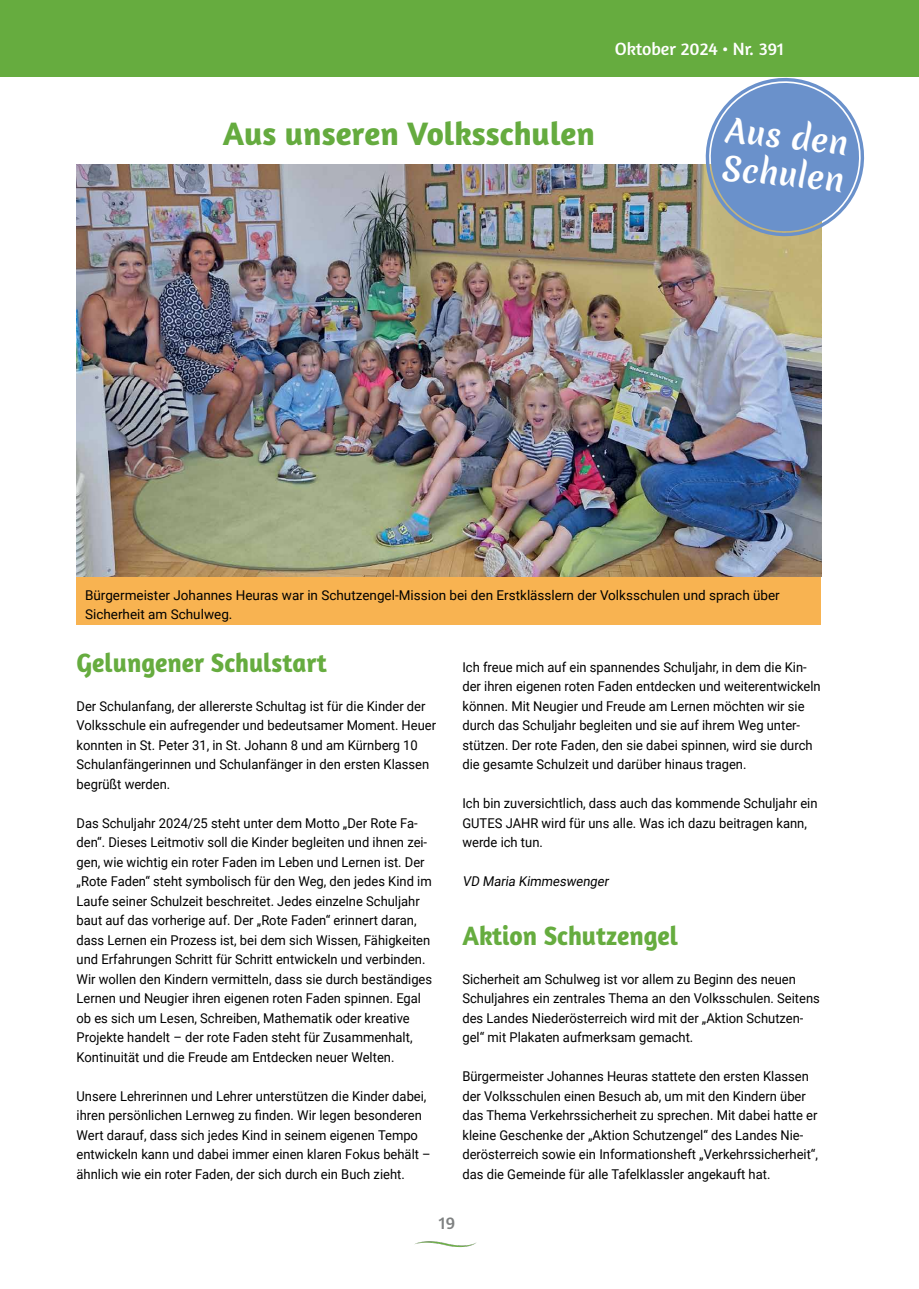
<style>
.page{position:relative;width:919px;height:1289px;background:#fff}
.page>*{position:absolute;margin:0;border:0;box-sizing:border-box;transform-origin:0 0}
.t1{font:700 33px "Amaranth";color:#65ab3f}
.t2{font:31.5px/37.8px "Merienda One";color:#fff}
.t3{font:700 27px "Amaranth";color:#66ac3f;scale:.95 1}
.t4{font:18px "Amaranth";color:#fff}
.t5{font:18px "Amaranth";color:#7e8181}
.t6{font:13.5px/19.5px "Roboto";color:#000;scale:.96 1}
.t7{font:13.5px/19.5px "Roboto";color:#000}
</style>
<div class="page">
<div style="left:0;top:0;width:918px;height:77px;background:#66ac3f"></div>
<img style="left:415px;top:1241px;width:62px;height:6px">
<div style="left:77px;top:576px;width:744px;height:49px;background:#f8b351"></div>
<img style="left:77px;top:164px;width:744px;height:412px">
<svg style="left:697px;top:77px;width:168px;height:167px"></svg>
<h3 class="t4" style="left:615px;top:39px;width:171px">Oktober 2024 • Nr. 391</h3>
<h1 class="t1" style="left:223px;top:113px;width:373px">Aus unseren Volksschulen</h1>
<h2 class="t2" style="left:728px;top:111px;width:124px;rotate:6deg">Aus den<br>Schulen</h2>
<p class="t7" style="left:85px;top:584px;width:696px">Bürgermeister Johannes Heuras war in Schutzengel-Mission bei den Erstklässlern der Volksschulen und sprach über<br>Sicherheit am Schulweg.</p>
<h3 class="t3" style="left:77px;top:645px;width:265px">Gelungener Schulstart</h3>
<p class="t6" style="left:77px;top:695px;width:376px">Der Schulanfang, der allererste Schultag ist für die Kinder der Volksschule ein aufregender und bedeutsamer Moment. Heuer konnten in St. Peter 31, in St. Johann 8 und am Kürnberg 10<br>Schulanfängerinnen und Schulanfänger in den ersten Klassen begrüßt werden.</p>
<p class="t6" style="left:77px;top:812px;width:372px">Das Schuljahr 2024/25 steht unter dem Motto „Der Rote Fa&shy;den“. Dieses Leitmotiv soll die Kinder begleiten und ihnen zei&shy;gen, wie wichtig ein roter Faden im Leben und Lernen ist. Der „Rote Faden“ steht symbolisch für den Weg, den jedes Kind im Laufe seiner Schulzeit beschreitet. Jedes einzelne Schuljahr baut auf das vorherige auf. Der „Rote Faden“ erinnert daran, dass Lernen ein Prozess ist, bei dem sich Wissen, Fähigkeiten und Erfahrungen Schritt für Schritt entwickeln und verbinden.<br>Wir wollen den Kindern vermitteln, dass sie durch beständiges Lernen und Neugier ihren eigenen roten Faden spinnen. Egal ob es sich um Lesen, Schreiben, Mathematik oder kreative Projekte handelt – der rote Faden steht für Zusammenhalt, Kontinuität und die Freude am Entdecken neuer Welten.</p>
<p class="t6" style="left:77px;top:1085px;width:370px">Unsere Lehrerinnen und Lehrer unterstützen die Kinder dabei, ihren persönlichen Lernweg zu finden. Wir legen besonderen Wert darauf, dass sich jedes Kind in seinem eigenen Tempo entwickeln kann und dabei immer einen klaren Fokus behält – ähnlich wie ein roter Faden, der sich durch ein Buch zieht.</p>
<p class="t6" style="left:462px;top:656px;width:375px">Ich freue mich auf ein spannendes Schuljahr, in dem die Kin&shy;der ihren eigenen roten Faden entdecken und weiterentwickeln können. Mit Neugier und Freude am Lernen möchten wir sie durch das Schuljahr begleiten und sie auf ihrem Weg unter&shy;stützen. Der rote Faden, den sie dabei spinnen, wird sie durch die gesamte Schulzeit und darüber hinaus tragen.</p>
<p class="t6" style="left:462px;top:793px;width:371px">Ich bin zuversichtlich, dass auch das kommende Schuljahr ein<br>GUTES JAHR wird für uns alle. Was ich dazu beitragen kann, werde ich tun.</p>
<p class="t6" style="left:462px;top:871px;width:156px">VD Maria Kimmeswenger</p>
<h3 class="t3" style="left:462px;top:918px;width:228px">Aktion Schutzengel</h3>
<p class="t6" style="left:462px;top:968px;width:374px">Sicherheit am Schulweg ist vor allem zu Beginn des neuen Schuljahres ein zentrales Thema an den Volksschulen. Seitens des Landes Niederösterreich wird mit der „Aktion Schutzen&shy;gel“ mit Plakaten aufmerksam gemacht.</p>
<p class="t6" style="left:462px;top:1066px;width:372px">Bürgermeister Johannes Heuras stattete den ersten Klassen der Volksschulen einen Besuch ab, um mit den Kindern über das Thema Verkehrssicherheit zu sprechen. Mit dabei hatte er kleine Geschenke der „Aktion Schutzengel“ des Landes Nie&shy;derösterreich sowie ein Informationsheft „Verkehrssicherheit“, das die Gemeinde für alle Tafelklassler angekauft hat.</p>
<h3 class="t5" style="left:439px;top:1212px;width:18px">19</h3>
</div>
